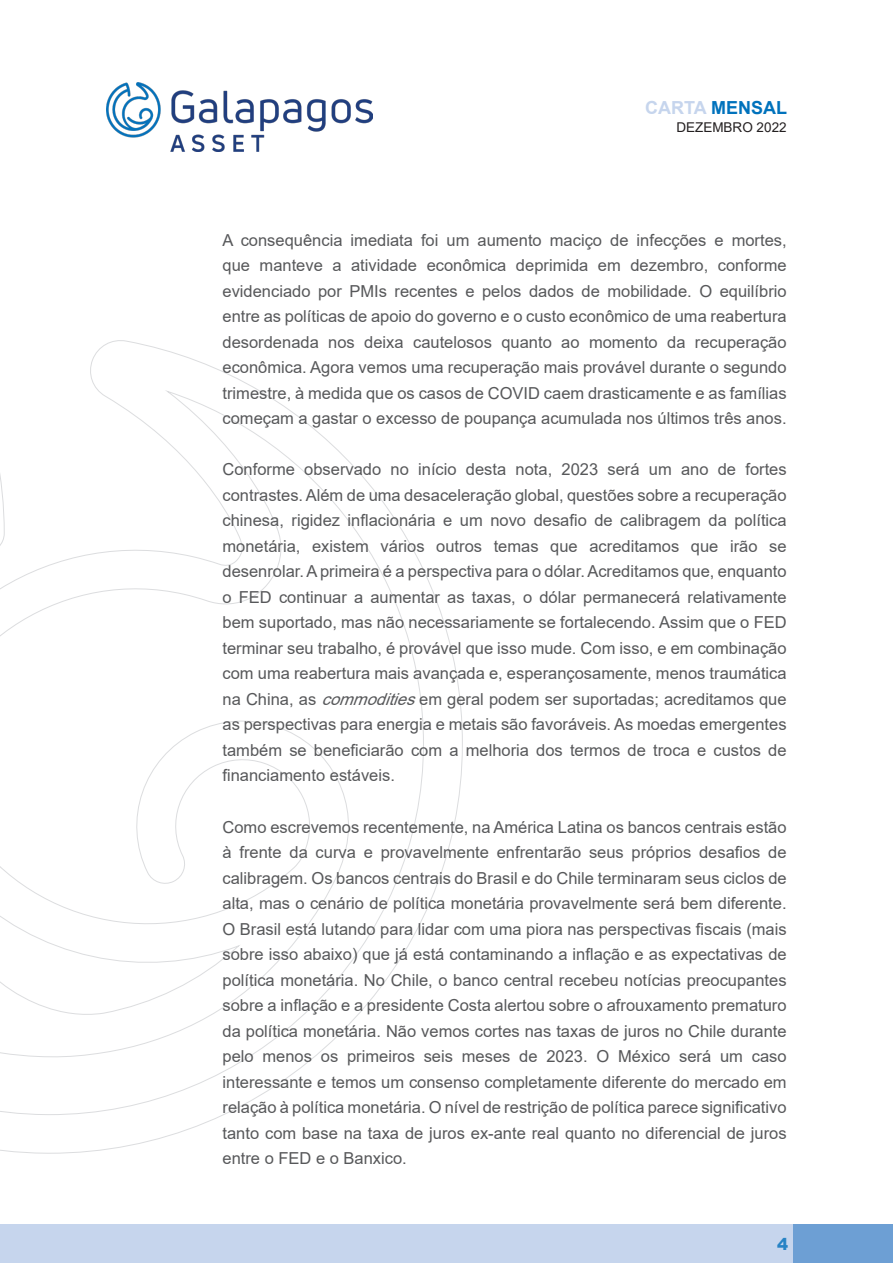
<style>
.page{position:relative;width:893px;height:1263px;background:#fff}
.page>*{position:absolute;margin:0;border:0;box-sizing:border-box;transform-origin:0 0}
.t1{font:700 18px "Arial";color:#0072bc}
.Texto{font:16.5px/25.5px "Arial";color:#57585a;text-align:justify}
.t2{font:900 16.5px "Arial";color:#2783c5}
.t3{font:13.5px "Arial";color:#231f20}
.s1{color:#c6d5ed}
.s2{font-style:italic}
</style>
<div class="page">
<div style="left:0;top:1225px;width:893px;height:38px;background:#c6d5ed"></div>
<svg style="left:0;top:340px;width:463px;height:814px"></svg>
<div style="left:793px;top:1225px;width:100px;height:38px;background:#6d9fd4"></div>
<img style="left:106px;top:83px;width:266px;height:68px">
<p class="t1" style="left:645px;top:95px;width:143px"><span class="s1">CARTA</span> MENSAL</p>
<p class="t3" style="left:676px;top:118px;width:112px">DEZEMBRO 2022</p>
<p class="Texto" style="left:223px;top:227px;width:566px">A consequência imediata foi um aumento maciço de infecções e mortes, que manteve a atividade econômica deprimida em dezembro, conforme evidenciado por PMIs recentes e pelos dados de mobilidade. O equilíbrio entre as políticas de apoio do governo e o custo econômico de uma reabertura desordenada nos deixa cautelosos quanto ao momento da recuperação econômica. Agora vemos uma recuperação mais provável durante o segundo trimestre, à medida que os casos de COVID caem drasticamente e as famílias começam a gastar o excesso de poupança acumulada nos últimos três anos.</p>
<p class="Texto" style="left:223px;top:457px;width:566px">Conforme observado no início desta nota, 2023 será um ano de fortes contrastes. Além de uma desaceleração global, questões sobre a recuperação chinesa, rigidez inflacionária e um novo desafio de calibragem da política monetária, existem vários outros temas que acreditamos que irão se desenrolar. A primeira é a perspectiva para o dólar. Acreditamos que, enquanto o FED continuar a aumentar as taxas, o dólar permanecerá relativamente bem suportado, mas não necessariamente se fortalecendo. Assim que o FED terminar seu trabalho, é provável que isso mude. Com isso, e em combinação com uma reabertura mais avançada e, esperançosamente, menos traumática na China, as <span class="s2">commodities</span>em geral podem ser suportadas; acreditamos que as perspectivas para energia e metais são favoráveis. As moedas emergentes também se beneficiarão com a melhoria dos termos de troca e custos de financiamento estáveis.</p>
<p class="Texto" style="left:223px;top:814px;width:566px">Como escrevemos recentemente, na América Latina os bancos centrais estão à frente da curva e provavelmente enfrentarão seus próprios desafios de calibragem. Os bancos centrais do Brasil e do Chile terminaram seus ciclos de alta, mas o cenário de política monetária provavelmente será bem diferente.<br>O Brasil está lutando para lidar com uma piora nas perspectivas fiscais (mais sobre isso abaixo) que já está contaminando a inflação e as expectativas de política monetária. No Chile, o banco central recebeu notícias preocupantes sobre a inflação e a presidente Costa alertou sobre o afrouxamento prematuro da política monetária. Não vemos cortes nas taxas de juros no Chile durante pelo menos os primeiros seis meses de 2023. O México será um caso interessante e temos um consenso completamente diferente do mercado em relação à política monetária. O nível de restrição de política parece significativo tanto com base na taxa de juros ex-ante real quanto no diferencial de juros entre o FED e o Banxico.</p>
<p class="t2" style="left:777px;top:1232px;width:13px">4</p>
</div>
